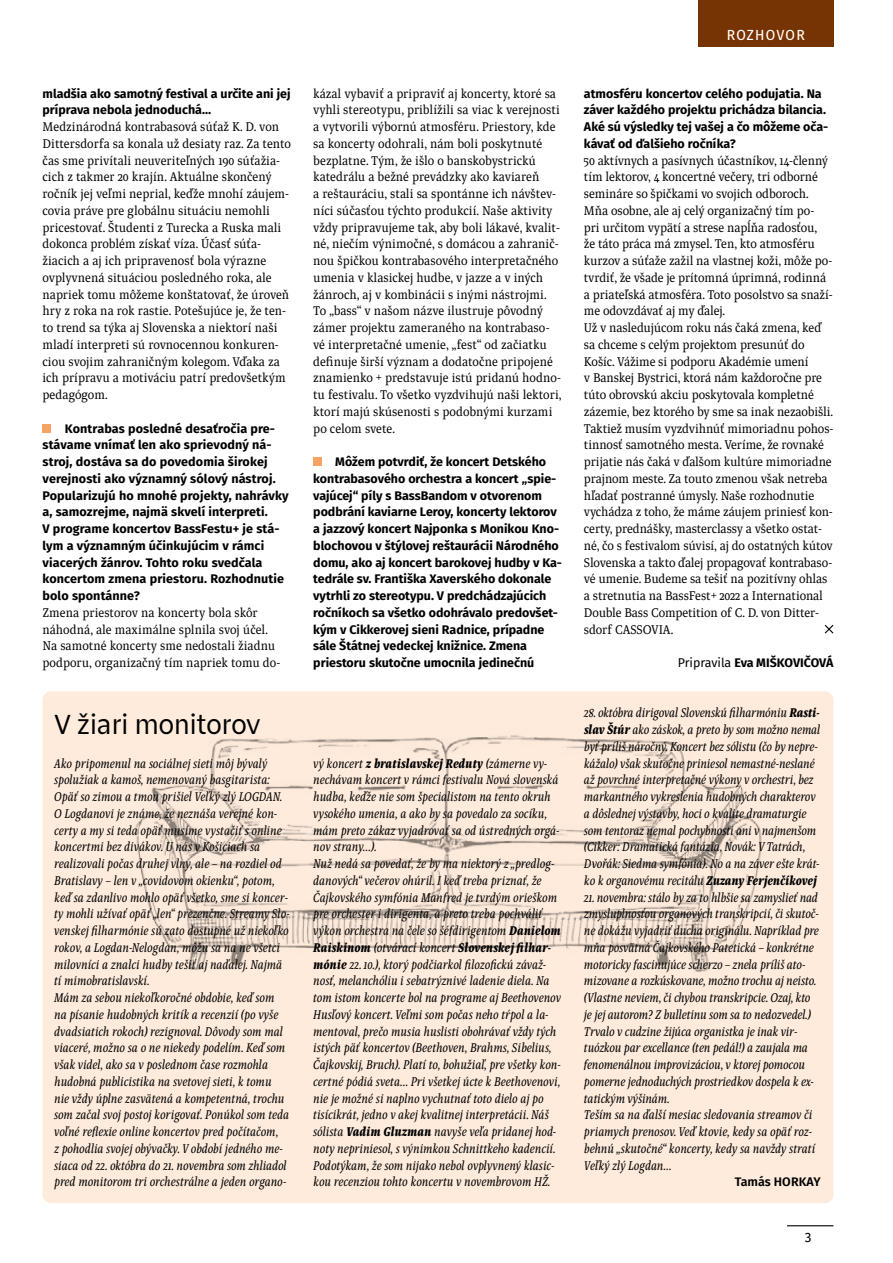
<style>
.page{position:relative;width:893px;height:1263px;background:#fff}
.page>*{position:absolute;margin:0;border:0;box-sizing:border-box;transform-origin:0 0}
.t1{font:25.5px "Zin Sans";color:#000}
.t2{font:18px "Fira Sans Condensed";letter-spacing:.04em;color:#fff}
.t3{font:13.5px "Fira Sans";color:#000}
.t4{font:italic 13.2px/16.8px "Novina Condensed Premium";letter-spacing:-.015em;color:#000}
.t5{font:13.2px/16.8px "Novina Condensed Premium";letter-spacing:-.01em;color:#000}
.t6{font:700 12.45px/16.8px "Fira Sans";color:#000}
.t7{font:600 12.45px "Fira Sans";color:#000}
.s1{font-weight:700}
.s2{font-weight:400}
</style>
<div class="page">
<div style="left:43px;top:691px;width:790px;height:512px;background:#feebdc;border-radius:9px"></div>
<div style="left:43px;top:424px;width:8px;height:9px;background:#f5a264"></div>
<div style="left:313px;top:458px;width:9px;height:8px;background:#f5a264"></div>
<svg style="left:824px;top:625px;width:10px;height:9px"></svg>
<img style="left:135px;top:735px;width:627px;height:237px">
<hr style="left:787px;top:1225px;width:46px;height:1px;background:#000">
<div style="left:698px;top:0;width:135px;height:47px;background:#763304"></div>
<p class="t6" style="left:43px;top:84px;width:250px">mladšia ako samotný festival a určite ani jej príprava nebola jednoduchá…</p>
<p class="t5" style="left:43px;top:118px;width:250px">Medzinárodná kontrabasová súťaž K. D. von Dittersdorfa sa konala už desiaty raz. Za tento čas sme privítali neuveriteľných 190 súťažia‑ cich z takmer 20 krajín. Aktuálne skončený ročník jej veľmi neprial, keďže mnohí záujem‑ covia práve pre globálnu situáciu nemohli pricestovať. Študenti z Turecka a Ruska mali dokonca problém získať víza. Účasť súťa‑ žiacich a aj ich pripravenosť bola výrazne ovplyvnená situáciou posledného roka, ale napriek tomu môžeme konštatovať, že úroveň hry z roka na rok rastie. Potešujúce je, že ten‑ to trend sa týka aj Slovenska a niektorí naši mladí interpreti sú rovnocennou konkuren‑ ciou svojim zahraničným kolegom. Vďaka za ich prípravu a motiváciu patrí predovšetkým pedagógom.</p>
<p class="t6" style="left:43px;top:419px;width:248px;text-indent:22px">Kontrabas posledné desaťročia pre&shy;stávame vnímať len ako sprievodný ná&shy;stroj, dostáva sa do povedomia širokej verejnosti ako významný sólový nástroj.<br>Popularizujú ho mnohé projekty, nahrávky a, samozrejme, najmä skvelí interpreti.<br>V programe koncertov BassFestu+ je stá&shy;lym a významným účinkujúcim v rámci viacerých žánrov. Tohto roku svedčala koncertom zmena priestoru. Rozhodnutie bolo spontánne?</p>
<p class="t5" style="left:43px;top:604px;width:239px">Zmena priestorov na koncerty bola skôr náhodná, ale maximálne splnila svoj účel.<br>Na samotné koncerty sme nedostali žiadnu podporu, organizačný tím napriek tomu do‑</p>
<p class="t5" style="left:313px;top:85px;width:250px">kázal vybaviť a pripraviť aj koncerty, ktoré sa vyhli stereotypu, priblížili sa viac k verejnosti a vytvorili výbornú atmosféru. Priestory, kde sa koncerty odohrali, nám boli poskytnuté bezplatne. Tým, že išlo o banskobystrickú katedrálu a bežné prevádzky ako kaviareň<br>a reštauráciu, stali sa spontánne ich návštev‑ níci súčasťou týchto produkcií. Naše aktivity vždy pripravujeme tak, aby boli lákavé, kvalit‑ né, niečím výnimočné, s domácou a zahranič‑ nou špičkou kontrabasového interpretačného umenia v klasickej hudbe, v jazze a v iných žánroch, aj v kombinácii s inými nástrojmi.<br>To „bass“ v našom názve ilustruje pôvodný zámer projektu zameraného na kontrabaso‑ vé interpretačné umenie, „fest“ od začiatku definuje širší význam a dodatočne pripojené znamienko + predstavuje istú pridanú hodno‑ tu festivalu. To všetko vyzdvihujú naši lektori, ktorí majú skúsenosti s podobnými kurzami po celom svete.</p>
<p class="t6" style="left:313px;top:452px;width:250px;text-indent:22px">Môžem potvrdiť, že koncert Detského kontrabasového orchestra a koncert „spie&shy;vajúcej“ píly s BassBandom v otvorenom podbrání kaviarne Leroy, koncerty lektorov a jazzový koncert Najponka s Monikou Kno&shy;blochovou v štýlovej reštaurácii Národného domu, ako aj koncert barokovej hudby v Ka&shy;tedrále sv. Františka Xaverského dokonale vytrhli zo stereotypu. V predchádzajúcich ročníkoch sa všetko odohrávalo predovšet&shy;kým v Cikkerovej sieni Radnice, prípadne sále Štátnej vedeckej knižnice. Zmena priestoru skutočne umocnila jedinečnú</p>
<h1 class="t1" style="left:55px;top:709px;width:207px">V žiari monitorov</h1>
<p class="t4" style="left:54px;top:755px;width:237px">Ako pripomenul na sociálnej sieti môj bývalý spolužiak a kamoš, nemenovaný basgitarista:<br>Opäť so zimou a tmou prišiel Veľký zlý LOGDAN.<br>O Logdanovi je známe, že neznáša verejné kon‑ certy a my si teda opäť musíme vystačiť s online koncertmi bez divákov. U nás v Košiciach sa realizovali počas druhej vlny, ale – na rozdiel od Bratislavy – len v „covidovom okienku“, potom, keď sa zdanlivo mohlo opäť všetko, sme si koncer‑ ty mohli užívať opäť „len“ prezenčne. Streamy Slo‑ venskej filharmónie sú zato dostupné už niekoľko rokov, a Logdan‑Nelogdan, môžu sa na ne všetci milovníci a znalci hudby tešiť aj naďalej. Najmä tí mimobratislavskí.<br>Mám za sebou niekoľkoročné obdobie, keď som na písanie hudobných kritík a recenzií (po vyše dvadsiatich rokoch) rezignoval. Dôvody som mal viaceré, možno sa o ne niekedy podelím. Keď som však videl, ako sa v poslednom čase rozmohla hudobná publicistika na svetovej sieti, k tomu nie vždy úplne zasvätená a kompetentná, trochu som začal svoj postoj korigovať. Ponúkol som teda voľné reflexie online koncertov pred počítačom,<br>z pohodlia svojej obývačky. V období jedného me‑ siaca od 22. októbra do 21. novembra som zhliadol pred monitorom tri orchestrálne a jeden organo‑</p>
<p class="t4" style="left:313px;top:755px;width:249px">vý koncert <span class="s1">z bratislavskej Reduty</span> (zámerne vy‑ nechávam koncert v rámci festivalu Nová slovenská hudba, keďže nie som špecialistom na tento okruh vysokého umenia, a ako by sa povedalo za socíku, mám preto zákaz vyjadrovať sa od ústredných orgá‑ nov strany…).<br>Nuž nedá sa povedať, že by ma niektorý z „predlog‑ danových“ večerov ohúril. I keď treba priznať, že Čajkovského symfónia Manfred je tvrdým orieškom pre orchester i dirigenta, a preto treba pochváliť výkon orchestra na čele so šéfdirigentom <span class="s1">Danielom Raiskinom</span> (otvárací koncert <span class="s1">Slovenskej filhar&shy;mónie</span> 22. 10.), ktorý podčiarkol filozofickú závaž‑ nosť, melanchóliu i sebatrýznivé ladenie diela. Na tom istom koncerte bol na programe aj Beethovenov Husľový koncert. Veľmi som počas neho tŕpol a la‑ mentoval, prečo musia huslisti obohrávať vždy tých istých päť koncertov (Beethoven, Brahms, Sibelius, Čajkovskij, Bruch). Platí to, bohužiaľ, pre všetky kon‑ certné pódiá sveta… Pri všetkej úcte k Beethovenovi, nie je možné si naplno vychutnať toto dielo aj po tisícikrát, jedno v akej kvalitnej interpretácii. Náš sólista <span class="s1">Vadim Gluzman</span> navyše veľa pridanej hod‑ noty nepriniesol, s výnimkou Schnittkeho kadencií.<br>Podotýkam, že som nijako nebol ovplyvnený klasic‑ kou recenziou tohto koncertu v novembrovom HŽ.</p>
<h2 class="t2" style="left:726px;top:21px;width:80px">rozhovor</h2>
<p class="t6" style="left:584px;top:84px;width:246px">atmosféru koncertov celého podujatia. Na záver každého projektu prichádza bilancia.<br>Aké sú výsledky tej vašej a čo môžeme oča&shy;kávať od ďalšieho ročníka?</p>
<p class="t5" style="left:584px;top:152px;width:251px">50 aktívnych a pasívnych účastníkov, 14-členný tím lektorov, 4 koncertné večery, tri odborné semináre so špičkami vo svojich odboroch.<br>Mňa osobne, ale aj celý organizačný tím po‑<br>pri určitom vypätí a strese napĺňa radosťou,<br>že táto práca má zmysel. Ten, kto atmosféru kurzov a súťaže zažil na vlastnej koži, môže po‑ tvrdiť, že všade je prítomná úprimná, rodinná a priateľská atmosféra. Toto posolstvo sa snaží‑ me odovzdávať aj my ďalej.<br>Už v nasledujúcom roku nás čaká zmena, keď sa chceme s celým projektom presunúť do Košíc. Vážime si podporu Akadémie umení<br>v Banskej Bystrici, ktorá nám každoročne pre túto obrovskú akciu poskytovala kompletné zázemie, bez ktorého by sme sa inak nezaobišli.<br>Taktiež musím vyzdvihnúť mimoriadnu pohos‑ tinnosť samotného mesta. Veríme, že rovnaké prijatie nás čaká v ďalšom kultúre mimoriadne prajnom meste. Za touto zmenou však netreba hľadať postranné úmysly. Naše rozhodnutie vychádza z toho, že máme záujem priniesť kon‑ certy, prednášky, masterclassy a všetko ostat‑ né, čo s festivalom súvisí, aj do ostatných kútov Slovenska a takto ďalej propagovať kontrabaso‑ vé umenie. Budeme sa tešiť na pozitívny ohlas a stretnutia na BassFest+ 2022 a International Double Bass Competition of C. D. von Ditter‑ sdorf CASSOVIA.</p>
<p class="t6" style="left:678px;top:653px;width:157px"><span class="s2">Pripravila</span> Eva MIŠKOVIČOVÁ</p>
<p class="t4" style="left:584px;top:705px;width:238px">28. októbra dirigoval Slovenskú filharmóniu <span class="s1">Rasti&shy;slav Štúr</span> ako záskok, a preto by som možno nemal byť príliš náročný. Koncert bez sólistu (čo by nepre‑ kážalo) však skutočne priniesol nemastné‑neslané až povrchné interpretačné výkony v orchestri, bez markantného vykreslenia hudobných charakterov a dôslednej výstavby, hoci o kvalite dramaturgie som tentoraz nemal pochybnosti ani v najmenšom (Cikker: Dramatická fantázia, Novák: V Tatrách, Dvořák: Siedma symfónia). No a na záver ešte krát‑ ko k organovému recitálu <span class="s1">Zuzany Ferjenčíkovej</span></p>
<p class="t4" style="left:584px;top:889px;width:237px">21. novembra: stálo by za to hlbšie sa zamyslieť nad zmysluplnosťou organových transkripcií, či skutoč‑ ne dokážu vyjadriť ducha originálu. Napríklad pre mňa posvätná Čajkovského Patetická – konkrétne motoricky fascinujúce scherzo – znela príliš ato‑ mizovane a rozkúskovane, možno trochu aj neisto. (Vlastne neviem, či chybou transkripcie. Ozaj, kto je jej autorom? Z bulletinu som sa to nedozvedel.)<br>Trvalo v cudzine žijúca organistka je inak vir‑ tuózkou par excellance (ten pedál!) a zaujala ma fenomenálnou improvizáciou, v ktorej pomocou pomerne jednoduchých prostriedkov dospela k ex‑ tatickým výšinám.<br>Teším sa na ďalší mesiac sledovania streamov či priamych prenosov. Veď ktovie, kedy sa opäť roz‑ behnú „skutočné“ koncerty, kedy sa navždy stratí Veľký zlý Logdan…</p>
<p class="t7" style="left:735px;top:1172px;width:87px">Tamás HORKAY</p>
<p class="t3" style="left:805px;top:1227px;width:8px">3</p>
</div>
